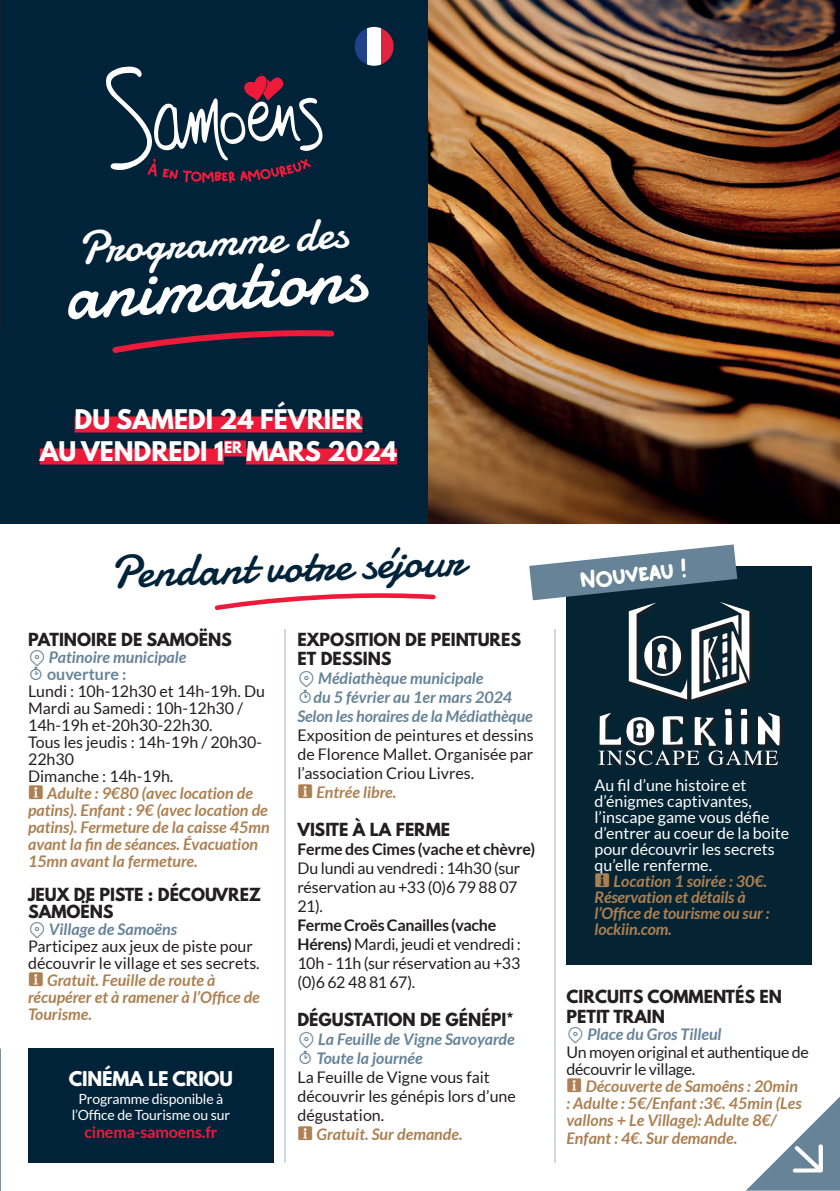
<style>
.page{position:relative;width:840px;height:1191px;background:#fff}
.page>*{position:absolute;margin:0;border:0;box-sizing:border-box;transform-origin:0 0}
.t1{font:76px "Damion";color:#fff}
.t2{font:47.2px "Damion";color:#00233a}
.t3{font:47.2px "Damion";color:#fff}
.t4{font:26px "Skrapbook";color:#fff}
.t5{font:700 24px/32px "League Spartan";color:#fff;text-align:center}
.t6{font:700 18px "League Spartan";letter-spacing:-.01em;color:#fff}
.t7{font:16px/19px "Lato";color:#231f20}
.t8{font:italic 700 16px/17px "Lato";color:#ac8052}
.t9{font:italic 700 16px/19px "Lato";color:#668398}
.t10{font:700 16px/17px "League Spartan";color:#231f20}
.t11{font:16px/16px "Lato";color:#fff}
.t12{font:16px/17.2px "Lato";letter-spacing:-.02em;color:#231f20}
.t13{font:700 16px "Lato";letter-spacing:-.01em;color:#231f20}
.t14{font:700 16px "Lato";letter-spacing:-.01em;color:#ed1a3a}
.t15{font:700 16px "Lato";color:#668398}
.t16{font:14px/16px "Lato";letter-spacing:-.01em;color:#fff;text-align:center}
.s1{font-weight:700}
</style>
<div class="page">
<div style="left:0;top:0;width:428px;height:523px;background:#00233a"></div>
<hr style="left:553px;top:629px;width:2px;height:533px;background:#668398">
<hr style="left:284px;top:629px;width:2px;height:533px;background:#668398">
<img style="left:0;top:0;width:1px;height:330px">
<div style="left:28px;top:1048px;width:245px;height:114px;background:#00233a"></div>
<div style="left:75px;top:416px;width:287px;height:16px;background:#ed1a3a"></div>
<div style="left:40px;top:448px;width:184px;height:16px;background:#ed1a3a"></div>
<div style="left:224px;top:440px;width:22px;height:16px;background:#ed1a3a"></div>
<div style="left:246px;top:448px;width:151px;height:16px;background:#ed1a3a"></div>
<svg style="left:354px;top:28px;width:13px;height:37px"></svg>
<div style="left:367px;top:27px;width:13px;height:39px;background:#fff"></div>
<svg style="left:380px;top:28px;width:13px;height:37px"></svg>
<svg style="left:106px;top:66px;width:216px;height:117px"></svg>
<div style="left:566px;top:566px;width:245px;height:398px;background:#042434"></div>
<svg style="left:678px;top:611px;width:75px;height:91px"></svg>
<svg style="left:529px;top:544px;width:220px;height:155px"></svg>
<svg style="left:601px;top:708px;width:182px;height:60px"></svg>
<svg style="left:598px;top:709px;width:181px;height:56px"></svg>
<img style="left:428px;top:0;width:411px;height:523px">
<svg style="left:112px;top:330px;width:223px;height:23px"></svg>
<svg style="left:214px;top:593px;width:222px;height:17px"></svg>
<svg style="left:746px;top:1097px;width:93px;height:93px"></svg>
<h2 class="t3" style="left:77px;top:230px;width:272px;rotate:-3deg">Programme des</h2>
<h1 class="t1" style="left:63px;top:264px;width:303px;rotate:-3deg">animations</h1>
<h3 class="t5" style="left:40px;top:401px;width:359px">DU SAMEDI 24 FÉVRIER<br>AU VENDREDI 1<sup>ER</sup> MARS 2024</h3>
<h2 class="t2" style="left:109px;top:554px;width:355px;rotate:-2deg">Pendant votre séjour</h2>
<p class="t10" style="left:28px;top:629px;width:205px">PATINOIRE DE SAMOËNS</p>
<p class="t9" style="left:49px;top:647px;width:139px">Patinoire municipale</p>
<p class="t15" style="left:47px;top:665px;width:81px">ouverture :</p>
<p class="t7" style="left:28px;top:682px;width:238px;line-height:17px">Lundi : 10h-12h30 et 14h-19h. Du<br>Mardi au Samedi : 10h-12h30 /<br>14h-19h et-20h30-22h30.<br>Tous les jeudis : 14h-19h / 20h30-<br>22h30<br>Dimanche : 14h-19h.</p>
<p class="t8" style="left:28px;top:784px;width:243px;text-indent:19px">Adulte : 9€80 (avec location de patins). Enfant : 9€ (avec location de patins). Fermeture de la caisse 45mn avant la fin de séances. Évacuation 15mn avant la fermeture.</p>
<p class="t10" style="left:28px;top:884px;width:234px">JEUX DE PISTE : DÉCOUVREZ<br>SAMOËNS</p>
<p class="t9" style="left:49px;top:919px;width:130px">Village de Samoëns</p>
<p class="t7" style="left:28px;top:937px;width:233px;line-height:17px">Participez aux jeux de piste pour découvrir le village et ses secrets.</p>
<p class="t8" style="left:28px;top:971px;width:233px;text-indent:19px">Gratuit. Feuille de route à récupérer et à ramener à l’Office de<br>Tourisme.</p>
<p class="t6" style="left:69px;top:1065px;width:166px">CINÉMA LE CRIOU</p>
<p class="t16" style="left:72px;top:1090px;width:160px">Programme disponible à l’Office de Tourisme ou sur</p>
<p class="t14" style="left:84px;top:1122px;width:134px">cinema-samoens.fr</p>
<p class="t10" style="left:297px;top:628px;width:225px;line-height:19px">EXPOSITION DE PEINTURES<br>ET DESSINS</p>
<p class="t9" style="left:318px;top:668px;width:167px">Médiathèque municipale</p>
<p class="t9" style="left:313px;top:687px;width:200px">du 5 février au 1er mars 2024</p>
<p class="t9" style="left:297px;top:706px;width:237px">Selon les horaires de la Médiathèque</p>
<p class="t7" style="left:297px;top:725px;width:238px;text-align:justify">Exposition de peintures et dessins de Florence Mallet. Organisée par l’association Criou Livres.</p>
<p class="t8" style="left:316px;top:783px;width:81px">Entrée libre.</p>
<p class="t10" style="left:297px;top:819px;width:154px">VISITE À LA FERME</p>
<p class="t13" style="left:297px;top:839px;width:239px">Ferme des Cimes (vache et chèvre)</p>
<p class="t7" style="left:297px;top:858px;width:224px">Du lundi au vendredi : 14h30 (sur réservation au +33 (0)6 79 88 07<br>21).</p>
<p class="t7" style="left:297px;top:915px;width:225px"><span class="s1">Ferme Croës Canailles (vache<br>Hérens)</span> Mardi, jeudi et vendredi :<br>10h - 11h (sur réservation au +33 (0)6 62 48 81 67).</p>
<p class="t10" style="left:297px;top:1009px;width:218px">DÉGUSTATION DE GÉNÉPI*</p>
<p class="t9" style="left:316px;top:1029px;width:200px">La Feuille de Vigne Savoyarde<br>Toute la journée</p>
<p class="t7" style="left:297px;top:1067px;width:220px">La Feuille de Vigne vous fait découvrir les génépis lors d’une dégustation.</p>
<p class="t8" style="left:316px;top:1125px;width:147px">Gratuit. Sur demande.</p>
<h3 class="t4" style="left:578px;top:564px;width:108px;rotate:-6deg">Nouveau !</h3>
<p class="t11" style="left:594px;top:777px;width:196px">Au fil d’une histoire et d’énigmes captivantes, l’inscape game vous défie d’entrer au coeur de la boite pour découvrir les secrets qu’elle renferme.</p>
<p class="t8" style="left:594px;top:873px;width:176px;line-height:16px;text-indent:19px">Location 1 soirée : 30€.<br>Réservation et détails à l’Office de tourisme ou sur : lockiin.com.</p>
<p class="t10" style="left:566px;top:985px;width:217px;line-height:20px">CIRCUITS COMMENTÉS EN<br>PETIT TRAIN</p>
<p class="t9" style="left:587px;top:1025px;width:136px">Place du Gros Tilleul</p>
<p class="t12" style="left:566px;top:1043px;width:244px">Un moyen original et authentique de découvrir le village.</p>
<p class="t8" style="left:566px;top:1077px;width:236px;text-indent:19px">Découverte de Samoêns : 20min : Adulte : 5€/Enfant :3€. 45min (Les vallons + Le Village): Adulte 8€/<br>Enfant : 4€. Sur demande.</p>
</div>
